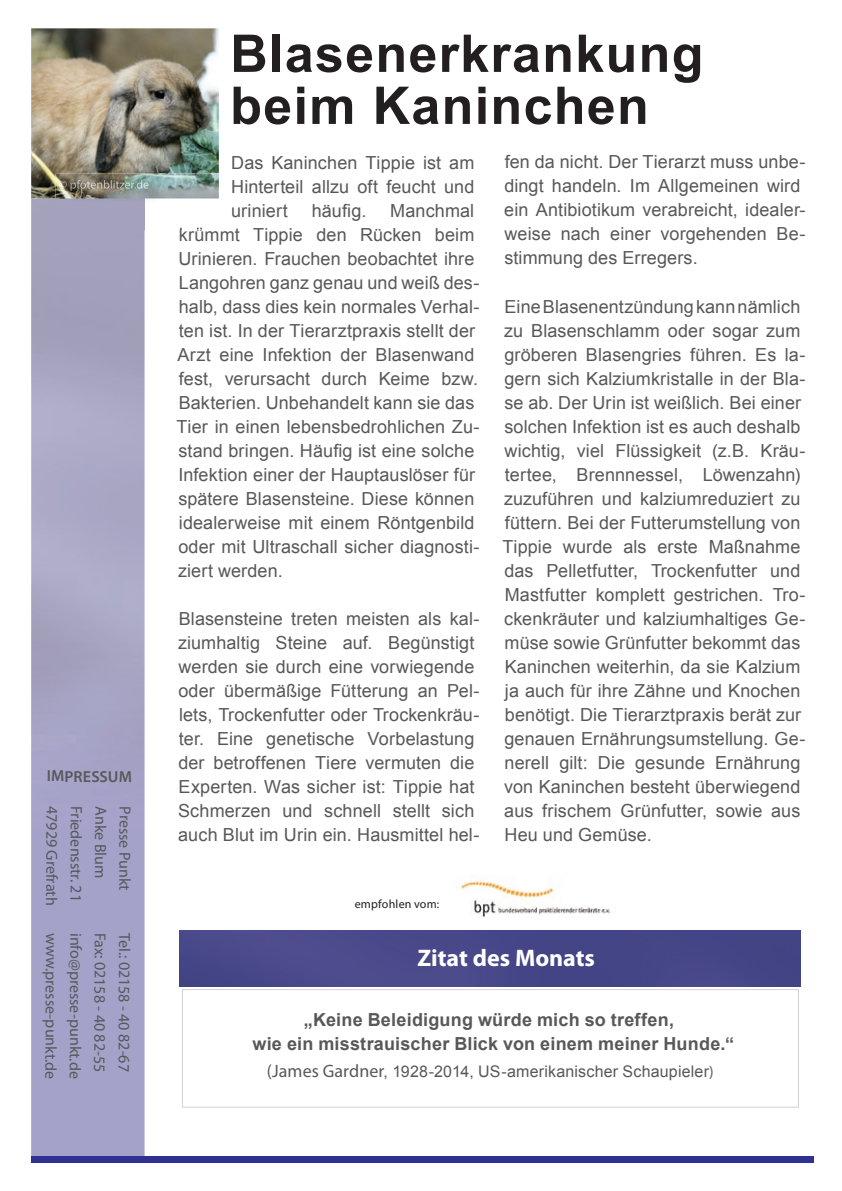
<style>
.page{position:relative;width:842px;height:1191px;background:#fff}
.page>*{position:absolute;margin:0;border:0;box-sizing:border-box;transform-origin:0 0}
.t1{font:700 52px/52px "Arial";letter-spacing:.025em;color:#231f20}
.t2{font:700 24px "Myriad Pro";color:#fff}
.t3{font:18px/24px "Arial";letter-spacing:.005em;color:#57585a}
.t4{font:700 18px/23.4px "Arial";letter-spacing:.01em;color:#57585a;text-align:center}
.t5{font:16px "Myriad Pro";letter-spacing:-.005em;color:#57585a}
.t6{font:16px "Arial";letter-spacing:.01em;color:#57585a}
.t7{font:600 16px "Myriad Pro";letter-spacing:.005em;color:#57585a}
.t8{font:12px "Myriad Pro";letter-spacing:.02em;color:#231f20}
.s1{font-family:"Myriad Pro";font-size:18px}
.s2{font-family:"Myriad Pro"}
</style>
<div class="page">
<div style="left:31px;top:828px;width:114px;height:329px;background:#a5a2ca"></div>
<div style="left:31px;top:1157px;width:783px;height:6px;background:#2e3092"></div>
<img style="left:31px;top:198px;width:114px;height:630px">
<div style="left:180px;top:930px;width:621px;height:56px;background:#464788"></div>
<img style="left:460px;top:880px;width:151px;height:37px">
<svg style="left:182px;top:989px;width:617px;height:118px"></svg>
<img style="left:31px;top:28px;width:188px;height:170px">
<img style="left:145px;top:198px;width:74px;height:30px">
<div style="left:56px;top:198px;width:89px;height:31px;background:#a4a1bd"></div>
<img style="left:56px;top:173px;width:163px;height:25px">
<img style="left:59px;top:180px;width:90px;height:11px">
<p class="t7" style="left:47px;top:766px;width:87px">IMPRESSUM</p>
<p class="t5" style="left:62px;top:806px;width:101px;rotate:90deg">47929 Grefrath</p>
<p class="t5" style="left:86px;top:806px;width:97px;rotate:90deg">Friedensstr. 21</p>
<p class="t5" style="left:110px;top:806px;width:74px;rotate:90deg">Anke Blum</p>
<p class="t5" style="left:135px;top:806px;width:86px;rotate:90deg">Presse Punkt</p>
<p class="t5" style="left:61px;top:932px;width:148px;rotate:90deg">www.presse-punkt.de</p>
<p class="t5" style="left:85px;top:932px;width:147px;rotate:90deg">info@presse-punkt.de</p>
<p class="t5" style="left:110px;top:933px;width:141px;rotate:90deg">Fax: 02158 - 40 82-55</p>
<p class="t5" style="left:134px;top:933px;width:140px;rotate:90deg">Tel.: 02158 - 40 82-67</p>
<h1 class="t1" style="left:230px;top:29px;width:475px">Blasenerkrankung beim Kaninchen</h1>
<p class="t3" style="left:231px;top:150px;width:245px;text-align:justify">Das Kaninchen Tippie ist am Hinterteil allzu oft feucht und uriniert</p>
<p class="t3" style="left:504px;top:150px;width:303px">fen da nicht. Der Tierarzt muss unbe&shy;dingt handeln. Im Allgemeinen wird ein Antibiotikum verabreicht, idealer&shy;weise nach einer vorgehenden Be&shy;stimmung des Erregers.</p>
<p class="t3" style="left:502px;top:294px;width:305px">Eine Blasenentzündung kann nämlich zu Blasenschlamm oder sogar zum gröberen Blasengries führen. Es la&shy;gern sich Kalziumkristalle in der Bla&shy;se ab. Der Urin ist weißlich. Bei einer solchen Infektion ist es auch deshalb wichtig, viel Flüssigkeit (z.B. Kräu&shy;tertee, Brennnessel, Löwenzahn) zuzuführen und kalziumreduziert zu füttern. Bei der Futterumstellung von Tippie wurde als erste Maßnahme das Pelletfutter, Trockenfutter und Mastfutter komplett gestrichen. Tro&shy;ckenkräuter und kalziumhaltiges Ge&shy;müse sowie Grünfutter bekommt das Kaninchen weiterhin, da sie Kalzium ja auch für ihre Zähne und Knochen benötigt. Die Tierarztpraxis berät zur genauen Ernährungsumstellung. Ge&shy;nerell gilt: Die gesunde Ernährung von Kaninchen besteht überwiegend aus frischem Grünfutter, sowie aus Heu und Gemüse.</p>
<p class="t3" style="left:312px;top:198px;width:56px">häufig.</p>
<p class="t3" style="left:176px;top:198px;width:304px;text-indent:214px">Manchmal krümmt Tippie den Rücken beim Urinieren. Frauchen beobachtet ihre Langohren ganz genau und weiß des&shy;halb, dass dies kein normales Verhal&shy;ten ist. In der Tierarztpraxis stellt der Arzt eine Infektion der Blasenwand fest, verursacht durch Keime bzw.<br>Bakterien. Unbehandelt kann sie das Tier in einen lebensbedrohlichen Zu&shy;stand bringen. Häufig ist eine solche Infektion einer der Hauptauslöser für spätere Blasensteine. Diese können idealerweise mit einem Röntgenbild oder mit Ultraschall sicher diagnosti&shy;ziert werden.</p>
<p class="t3" style="left:178px;top:606px;width:303px">Blasensteine treten meisten als kal&shy;ziumhaltig Steine auf. Begünstigt werden sie durch eine vorwiegende oder übermäßige Fütterung an Pel&shy;lets, Trockenfutter oder Trockenkräu&shy;ter. Eine genetische Vorbelastung der betroffenen Tiere vermuten die Experten. Was sicher ist: Tippie hat Schmerzen und schnell stellt sich auch Blut im Urin ein. Hausmittel hel-</p>
<p class="t8" style="left:355px;top:896px;width:86px">empfohlen vom:</p>
<h2 class="t2" style="left:417px;top:942px;width:179px">Zitat des Monats</h2>
<p class="t4" style="left:252px;top:1008px;width:483px">„Keine Beleidigung würde mich so treffen,<br>wie ein misstrauischer Blick von einem meiner Hunde.“</p>
<p class="t6" style="left:267px;top:1061px;width:448px"><span class="s1">(James Gardner</span>, 1928-2014, US-amerikanischer Schaupieler<span class="s2">)</span></p>
</div>
